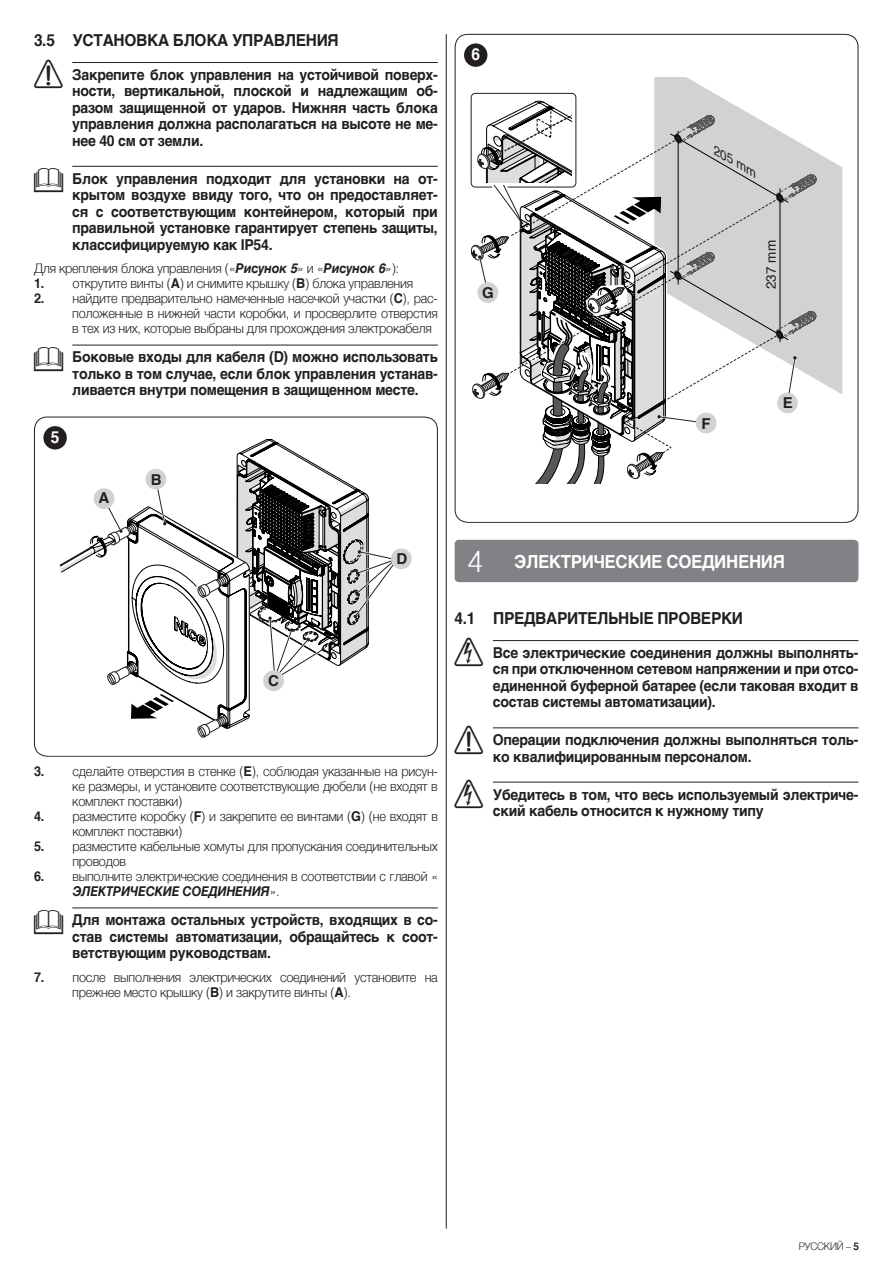
<style>
.page{position:relative;width:893px;height:1263px;background:#fff}
.page>*{position:absolute;margin:0;border:0;box-sizing:border-box;transform-origin:0 0}
.t1{font:700 18px "Helvetica";letter-spacing:-.02em;color:#fff;scale:.94 1}
.t2{font:700 16.5px "Helvetica";letter-spacing:-.02em;color:#231f20;scale:.94 1}
.t3{font:700 16.5px "Helvetica";color:#fff;scale:.94 1}
.t4{font:700 15px/16.5px "Helvetica";letter-spacing:-.02em;color:#231f20;text-align:justify;scale:.94 1}
.t5{font:700 15px "Helvetica";letter-spacing:-.02em;color:#231f20}
.t6{font:300 13.5px/15px "Helvetica";letter-spacing:-.02em;color:#231f20;scale:.94 1}
.t7{font:13.5px "Helvetica";color:#231f20}
.t8{font:italic 11.7px "Helvetica";color:#231f20;scale:1.15 1}
.t9{font:300 10.5px "Helvetica";letter-spacing:-.02em;color:#231f20;scale:.94 1}
.s1{font-family:"NICE Simboli";font-weight:400;font-size:28.5px}
.s2{font-weight:700;font-style:italic}
.s3{font-weight:700}
.s4{font-weight:300;font-size:30px}
</style>
<div class="page">
<hr style="left:72px;top:62px;width:366px;height:1px;background:#231f20">
<hr style="left:72px;top:166px;width:366px;height:1px;background:#231f20">
<hr style="left:72px;top:345px;width:366px;height:1px;background:#231f20">
<hr style="left:72px;top:907px;width:366px;height:1px;background:#231f20">
<div style="left:34px;top:417px;width:404px;height:340px;border:1px solid #231f20;border-radius:13px"></div>
<div style="left:391px;top:548px;width:21px;height:21px;background:#d1d2d4;border-radius:50%"></div>
<svg style="left:59px;top:439px;width:338px;height:298px"></svg>
<div style="left:263px;top:670px;width:21px;height:21px;background:#d1d2d4;border-radius:50%"></div>
<div style="left:37px;top:421px;width:398px;height:334px;border:11px solid #fff;border-radius:7px"></div>
<div style="left:43px;top:426px;width:24px;height:23px;background:#231f20;border-radius:50%"></div>
<hr style="left:446px;top:34px;width:1px;height:1194px;background:#231f20">
<hr style="left:493px;top:640px;width:365px;height:1px;background:#231f20">
<hr style="left:493px;top:727px;width:365px;height:1px;background:#231f20">
<hr style="left:493px;top:782px;width:365px;height:1px;background:#231f20">
<svg style="left:470px;top:77px;width:373px;height:407px"></svg>
<div style="left:458px;top:40px;width:398px;height:482px;border:11px solid #fff;border-radius:7px"></div>
<div style="left:464px;top:44px;width:23px;height:23px;background:#231f20;border-radius:50%"></div>
<div style="left:455px;top:540px;width:403px;height:42px;background:#808285;border-radius:4px"></div>
<p class="t2" style="left:34px;top:27px;width:326px">3.5 УСТАНОВКА БЛОКА УПРАВЛЕНИЯ</p>
<p class="t4" style="left:72px;top:67px;width:390px;text-indent:-38px"><span class="s1">a</span> Закрепите блок управления на устойчивой поверх&shy;ности, вертикальной, плоской и надлежащим об&shy;разом защищенной от ударов. Нижняя часть блока управления должна располагаться на высоте не ме&shy;нее 40 см от земли.</p>
<p class="t4" style="left:72px;top:170px;width:390px;text-indent:-38px"><span class="s1">l</span> Блок управления подходит для установки на от&shy;крытом воздухе ввиду того, что он предоставляет&shy;ся с соответствующим контейнером, который при правильной установке гарантирует степень защиты, классифицируемую как IP54.</p>
<p class="t6" style="left:34px;top:260px;width:390px">Для крепления блока управления («<span class="s2">Рисунок 5</span>» и «<span class="s2">Рисунок 6</span>»):</p>
<p class="t6" style="left:34px;top:275px;width:405px"><span class="s3">1.</span> открутите винты (<span class="s3">A</span>) и снимите крышку (<span class="s3">B</span>) блока управления</p>
<p class="t6" style="left:72px;top:290px;width:390px;text-align:justify;text-indent:-38px"><span class="s3">2.</span> найдите предварительно намеченные насечкой участки (<span class="s3">C</span>), рас&shy;положенные в нижней части коробки, и просверлите отверстия в тех из них, которые выбраны для прохождения электрокабеля</p>
<p class="t4" style="left:72px;top:349px;width:390px;text-indent:-38px"><span class="s1">l</span> Боковые входы для кабеля (D) можно использовать только в том случае, если блок управления устанав&shy;ливается внутри помещения в защищенном месте.</p>
<p class="t3" style="left:51px;top:424px;width:11px">5</p>
<p class="t5" style="left:98px;top:486px;width:12px">A</p>
<p class="t5" style="left:151px;top:467px;width:12px">B</p>
<p class="t3" style="left:471px;top:41px;width:11px">6</p>
<p class="t5" style="left:482px;top:280px;width:13px">G</p>
<p class="t8" style="left:720px;top:142px;width:44px;rotate:30deg">205 mm</p>
<p class="t7" style="left:761px;top:289px;width:50px;rotate:-90deg">237 mm</p>
<p class="t5" style="left:701px;top:411px;width:11px">F</p>
<p class="t5" style="left:783px;top:391px;width:12px">E</p>
<p class="t5" style="left:268px;top:669px;width:12px">C</p>
<p class="t5" style="left:397px;top:547px;width:12px">D</p>
<p class="t6" style="left:72px;top:763px;width:390px;text-align:justify;text-indent:-38px"><span class="s3">3.</span> сделайте отверстия в стенке (<span class="s3">E</span>), соблюдая указанные на рисун&shy;ке размеры, и установите соответствующие дюбели (не входят в комплект поставки)</p>
<p class="t6" style="left:72px;top:808px;width:390px;text-indent:-38px"><span class="s3">4.</span> разместите коробку (<span class="s3">F</span>) и закрепите ее винтами (<span class="s3">G</span>) (не входят в комплект поставки)</p>
<p class="t6" style="left:72px;top:838px;width:390px;text-indent:-38px"><span class="s3">5.</span> разместите кабельные хомуты для пропускания соединительных проводов</p>
<p class="t6" style="left:72px;top:868px;width:391px;text-indent:-38px"><span class="s3">6.</span> выполните электрические соединения в соответствии с главой «<br><span class="s2">ЭЛЕКТРИЧЕСКИЕ СОЕДИНЕНИЯ</span>».</p>
<p class="t4" style="left:72px;top:912px;width:390px;text-indent:-38px"><span class="s1">l</span> Для монтажа остальных устройств, входящих в со&shy;став системы автоматизации, обращайтесь к соот&shy;ветствующим руководствам.</p>
<p class="t6" style="left:72px;top:968px;width:390px;text-indent:-38px"><span class="s3">7.</span> после выполнения электрических соединений установите на прежнее место крышку (<span class="s3">B</span>) и закрутите винты (<span class="s3">A</span>).</p>
<p class="t1" style="left:467px;top:547px;width:339px"><span class="s4">4</span> ЭЛЕКТРИЧЕСКИЕ СОЕДИНЕНИЯ</p>
<p class="t2" style="left:455px;top:605px;width:308px">4.1 ПРЕДВАРИТЕЛЬНЫЕ ПРОВЕРКИ</p>
<p class="t4" style="left:493px;top:645px;width:390px;text-indent:-38px"><span class="s1">f</span> Все электрические соединения должны выполнять&shy;ся при отключенном сетевом напряжении и при отсо&shy;единенной буферной батарее (если таковая входит в состав системы автоматизации).</p>
<p class="t4" style="left:493px;top:732px;width:390px;text-indent:-38px"><span class="s1">a</span> Операции подключения должны выполняться толь&shy;ко квалифицированным персоналом.</p>
<p class="t4" style="left:493px;top:786px;width:390px;text-indent:-38px"><span class="s1">f</span> Убедитесь в том, что весь используемый электриче&shy;ский кабель относится к нужному типу</p>
<p class="t9" style="left:799px;top:1237px;width:66px">РУССКИЙ – <span class="s3">5</span></p>
</div>
